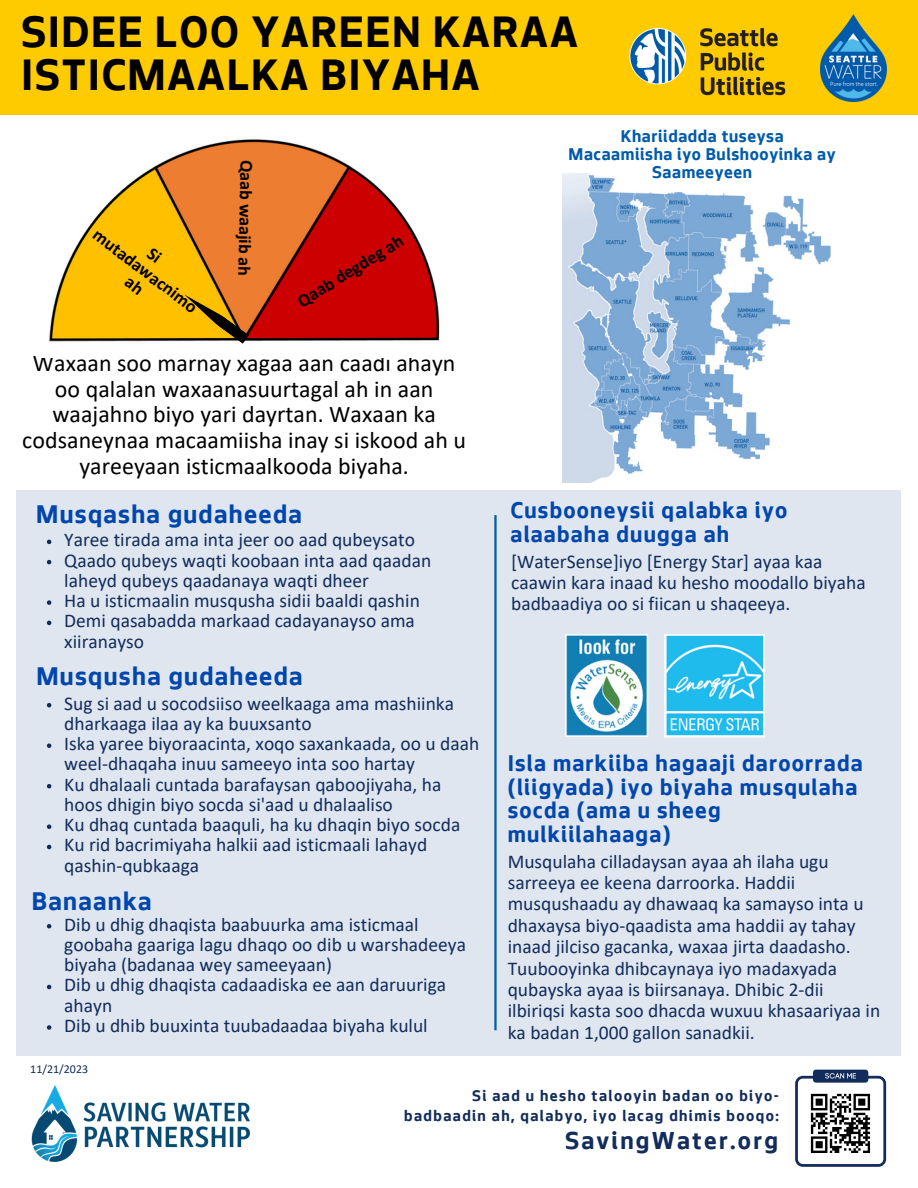
<style>
.page{position:relative;width:918px;height:1188px;background:#fff}
.page>*{position:absolute;margin:0;border:0;box-sizing:border-box;transform-origin:0 0}
.t1{font:700 46.5px/42.8px "Seattle Text";letter-spacing:.03em;color:#000}
.t2{font:700 27px "Seattle Text";letter-spacing:.05em;color:#0046ad}
.t3{font:700 25.95px "Seattle Text";letter-spacing:.085em;color:#122c5b}
.t4{font:24px/25.8px "Calibri";color:#000;text-align:center}
.t5{font:700 24px/23.7px "Seattle Text";letter-spacing:.05em;color:#0046ad}
.t6{font:19.5px/21.3px "Calibri";color:#122c5b}
.t7{font:700 18px/18px "Seattle Text";letter-spacing:.035em;color:#015baa;text-align:center}
.t8{font:700 18px "Calibri";color:#000}
.t9{font:700 16.2px/20.2px "Seattle Text";letter-spacing:.085em;color:#122c5b;text-align:right}
.t10{font:12px "Calibri";color:#122c5b}
</style>
<div class="page">
<div style="left:0;top:0;width:918px;height:114px;background:#fecb00"></div>
<div style="left:813px;top:1070px;width:55px;height:13px;background:#122c5b;border-radius:3px"></div>
<svg style="left:795px;top:1073px;width:91px;height:93px"></svg>
<img style="left:629px;top:27px;width:157px;height:69px">
<img style="left:31px;top:1085px;width:218px;height:77px">
<img style="left:563px;top:173px;width:268px;height:309px">
<img style="left:821px;top:14px;width:65px;height:88px">
<div style="left:17px;top:490px;width:884px;height:565px;background:#dfe6ef"></div>
<hr style="left:494px;top:515px;width:3px;height:515px;background:#005baa">
<img style="left:565px;top:634px;width:83px;height:103px">
<img style="left:664px;top:635px;width:101px;height:103px">
<svg style="left:47px;top:924px;width:4px;height:4px"></svg>
<svg style="left:47px;top:985px;width:4px;height:4px"></svg>
<svg style="left:47px;top:1025px;width:4px;height:5px"></svg>
<svg style="left:47px;top:540px;width:4px;height:4px"></svg>
<svg style="left:47px;top:560px;width:4px;height:4px"></svg>
<svg style="left:47px;top:600px;width:4px;height:5px"></svg>
<svg style="left:47px;top:621px;width:4px;height:4px"></svg>
<svg style="left:47px;top:703px;width:4px;height:4px"></svg>
<svg style="left:47px;top:743px;width:4px;height:5px"></svg>
<svg style="left:47px;top:784px;width:4px;height:4px"></svg>
<svg style="left:47px;top:824px;width:4px;height:5px"></svg>
<svg style="left:47px;top:845px;width:4px;height:4px"></svg>
<img style="left:49px;top:139px;width:391px;height:203px">
<div style="left:288px;top:223px;width:126px;height:97px;background:#c00"></div>
<svg style="left:73px;top:149px;width:191px;height:195px;background:#eba733"></svg>
<p class="t1" style="left:21px;top:16px;width:559px">SIDEE LOO YAREEN KARAA<br>ISTICMAALKA BIYAHA</p>
<p class="t7" style="left:569px;top:129px;width:269px">Khariidadda tuseysa<br>Macaamiisha iyo Bulshooyinka ay<br>Saameeyeen</p>
<p class="t8" style="left:254px;top:160px;width:118px;rotate:91deg">Qaab waajib ah</p>
<p class="t8" style="left:100px;top:227px;width:128px;rotate:37deg">mutadawacnimo</p>
<p class="t8" style="left:295px;top:296px;width:122px;rotate:-32deg">Qaab degdeg ah</p>
<p class="t4" style="left:22px;top:352px;width:445px">Waxaan soo marnay xagaa aan caadi ahayn oo qalalan waxaanasuurtagal ah in aan waajahno biyo yari dayrtan. Waxaan ka codsaneynaa macaamiisha inay si iskood ah u yareeyaan isticmaalkooda biyaha.</p>
<p class="t2" style="left:36px;top:504px;width:267px">Musqasha gudaheeda</p>
<p class="t6" style="left:64px;top:531px;width:352px">Yaree tirada ama inta jeer oo aad qubeysato</p>
<p class="t6" style="left:64px;top:552px;width:368px;line-height:20.2px">Qaado qubeys waqti koobaan inta aad qaadan laheyd qubeys qaadanaya waqti dheer</p>
<p class="t6" style="left:64px;top:592px;width:357px">Ha u isticmaalin musqusha sidii baaldi qashin</p>
<p class="t6" style="left:64px;top:612px;width:352px;line-height:20.2px">Demi qasabadda markaad cadayanayso ama xiiranayso</p>
<p class="t2" style="left:36px;top:666px;width:268px">Musqusha gudaheeda</p>
<p class="t6" style="left:64px;top:695px;width:391px;line-height:20.2px">Sug si aad u socodsiiso weelkaaga ama mashiinka dharkaaga ilaa ay ka buuxsanto</p>
<p class="t6" style="left:64px;top:735px;width:417px;line-height:20.2px">Iska yaree biyoraacinta, xoqo saxankaada, oo u daah weel-dhaqaha inuu sameeyo inta soo hartay</p>
<p class="t6" style="left:64px;top:776px;width:379px;line-height:20.2px">Ku dhalaali cuntada barafaysan qaboojiyaha, ha hoos dhigin biyo socda si'aad u dhalaaliso</p>
<p class="t6" style="left:64px;top:816px;width:398px">Ku dhaq cuntada baaquli, ha ku dhaqin biyo socda</p>
<p class="t6" style="left:64px;top:836px;width:364px;line-height:20.2px">Ku rid bacrimiyaha halkii aad isticmaali lahayd qashin-qubkaaga</p>
<p class="t2" style="left:32px;top:891px;width:121px">Banaanka</p>
<p class="t6" style="left:64px;top:916px;width:403px;line-height:20.2px">Dib u dhig dhaqista baabuurka ama isticmaal goobaha gaariga lagu dhaqo oo dib u warshadeeya biyaha (badanaa wey sameeyaan)</p>
<p class="t6" style="left:64px;top:976px;width:383px;line-height:20.2px">Dib u dhig dhaqista cadaadiska ee aan daruuriga ahayn</p>
<p class="t6" style="left:64px;top:1016px;width:365px">Dib u dhib buuxinta tuubadaadaa biyaha kulul</p>
<p class="t10" style="left:30px;top:1064px;width:59px">11/21/2023</p>
<p class="t5" style="left:511px;top:501px;width:278px">Cusbooneysii qalabka iyo alaabaha duugga ah</p>
<p class="t6" style="left:511px;top:552px;width:356px">[WaterSense]iyo [Energy Star] ayaa kaa caawin kara inaad ku hesho moodallo biyaha badbaadiya oo si fiican u shaqeeya.</p>
<p class="t5" style="left:508px;top:754px;width:356px">Isla markiiba hagaaji daroorrada (liigyada) iyo biyaha musqulaha socda (ama u sheeg mulkiilahaaga)</p>
<p class="t6" style="left:508px;top:852px;width:374px">Musqulaha cilladaysan ayaa ah ilaha ugu sarreeya ee keena darroorka. Haddii musqushaadu ay dhawaaq ka samayso inta u dhaxaysa biyo-qaadista ama haddii ay tahay inaad jilciso gacanka, waxaa jirta daadasho.<br>Tuubooyinka dhibcaynaya iyo madaxyada qubayska ayaa is biirsanaya. Dhibic 2-dii ilbiriqsi kasta soo dhacda wuxuu khasaariyaa in ka badan 1,000 gallon sanadkii.</p>
<p class="t9" style="left:404px;top:1087px;width:376px">Si aad u hesho talooyin badan oo biyo&shy;badbaadin ah, qalabyo, iyo lacag dhimis booqo:</p>
<p class="t3" style="left:565px;top:1131px;width:214px">SavingWater.org</p>
</div>
